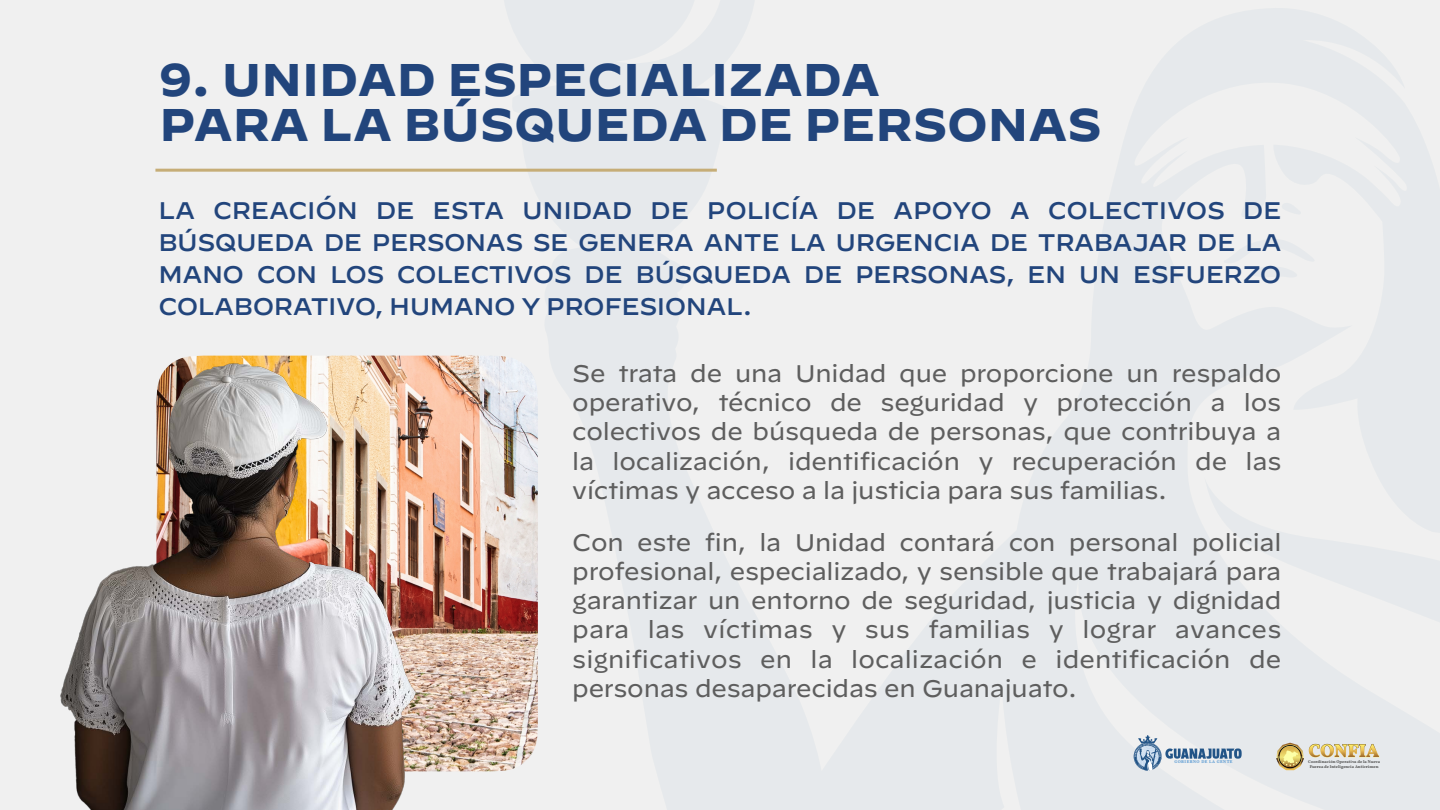
<style>
.page{position:relative;width:1440px;height:810px;background:#f0f0f0}
.page>*{position:absolute;margin:0;border:0;box-sizing:border-box;transform-origin:0 0}
.t1{font:700 45.75px/44.8px "Decimal";color:#22457c}
.t2{font:24px/29.2px "Decimal";letter-spacing:-.01em;color:#5e5e5e;text-align:justify}
.t3{font:500 24px/32.1px "Decimal";letter-spacing:-.02em;color:#22457c;text-align:justify}
.t4{font:800 4.2px "Vollkorn";color:#66a1d5}
.t5{font:800 4.12px/4.9px "Vollkorn";color:#606060;text-align:center}
</style>
<div class="page">
<hr style="left:155px;top:169px;width:562px;height:3px;background:#c6ad77">
<svg style="left:1276px;top:743px;width:103px;height:27px"></svg>
<svg style="left:1134px;top:735px;width:108px;height:35px"></svg>
<img style="left:171px;top:356px;width:367px;height:415px">
<img style="left:61px;top:364px;width:354px;height:446px">
<h1 class="t1" style="left:160px;top:58px;width:943px">9. UNIDAD ESPECIALIZADA<br>PARA LA BÚSQUEDA DE PERSONAS</h1>
<p class="t3" style="left:158px;top:191px;width:1125px">LA CREACIÓN DE ESTA UNIDAD DE POLICÍA DE APOYO A COLECTIVOS DE BÚSQUEDA DE PERSONAS SE GENERA ANTE LA URGENCIA DE TRABAJAR DE LA MANO CON LOS COLECTIVOS DE BÚSQUEDA DE PERSONAS, EN UN ESFUERZO COLABORATIVO, HUMANO Y PROFESIONAL.</p>
<p class="t2" style="left:572px;top:359px;width:711px">Se trata de una Unidad que proporcione un respaldo operativo, técnico de seguridad y protección a los colectivos de búsqueda de personas, que contribuya a la localización, identificación y recuperación de las víctimas y acceso a la justicia para sus familias.</p>
<p class="t2" style="left:572px;top:528px;width:711px">Con este fin, la Unidad contará con personal policial profesional, especializado, y sensible que trabajará para garantizar un entorno de seguridad, justicia y dignidad para las víctimas y sus familias y lograr avances significativos en la localización e identificación de personas desaparecidas en Guanajuato.</p>
<p class="t4" style="left:1174px;top:759px;width:60px">!"#$%&amp;'"()%(*+(!%',%</p>
<p class="t5" style="left:1308px;top:759px;width:74px">!""#$%&amp;'(%)&amp;*+,-#'.%/'*$-*0'*12-/'<br>32-#4'*$-*5&amp;.-0%6-&amp;(%'*7&amp;.%(#%8-&amp;</p>
</div>
